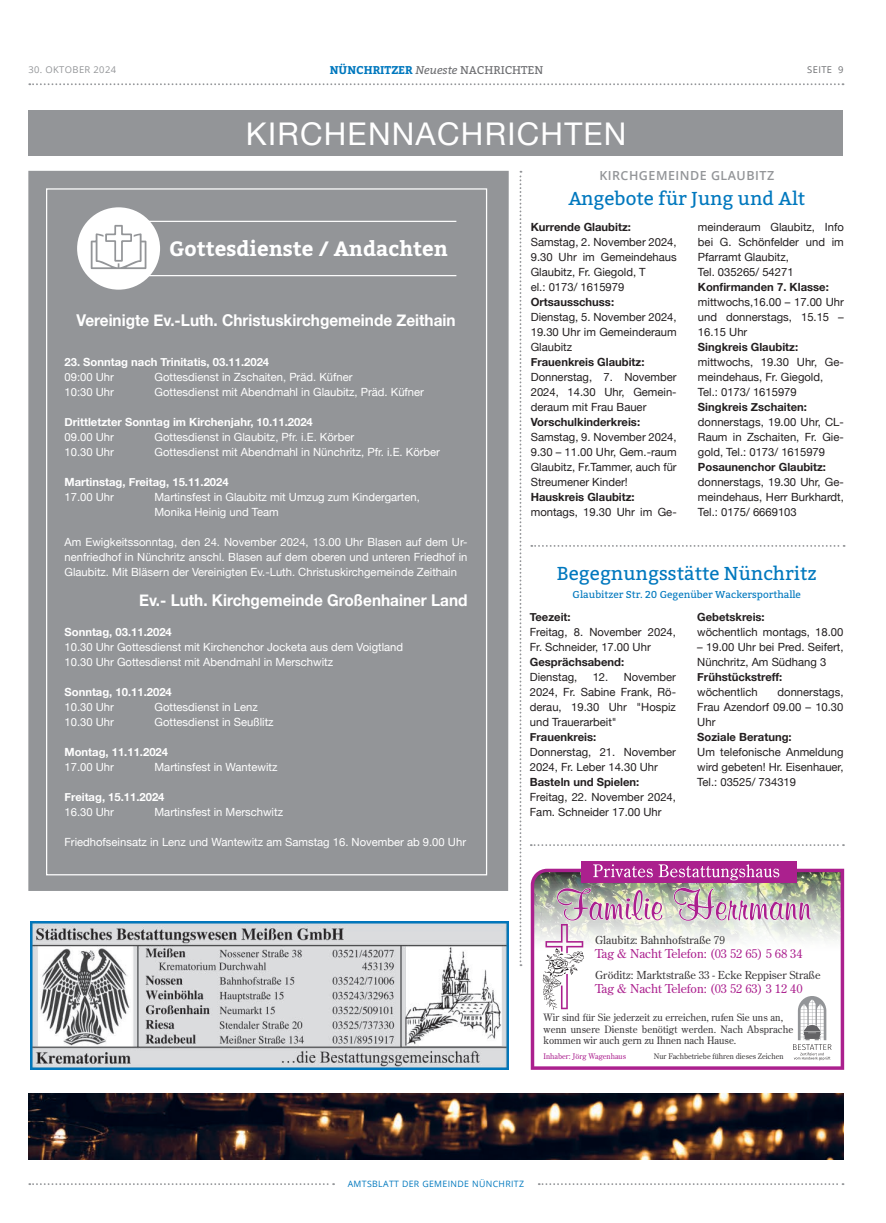
<style>
.page{position:relative;width:886px;height:1223px;background:#fff}
.page>*{position:absolute;margin:0;border:0;box-sizing:border-box;transform-origin:0 0}
.t1{font:31.25px "Helvetica Neue";letter-spacing:.04em;color:#fff}
.t2{font:700 20.62px "Bitter";color:#fff}
.t3{font:18.75px "Bitter";color:#0078be}
.t4{font:700 16.25px "Helvetica Neue";color:#fff;scale:.94 1}
.t5{font:600 12.5px "Open Sans";letter-spacing:.04em;color:#939598}
.t6{font:12.25px "Century Old Style Std";color:#ab208e}
.t7{font:11.25px/15px "Helvetica Neue";color:#231f20;text-align:justify}
.t8{font:11.25px/15px "Helvetica Neue";color:#fff}
.t9{font:700 11.25px "Helvetica Neue";color:#231f20}
.t10{font:700 11.25px "Helvetica Neue";color:#fff}
.t11{font:700 11.25px "Bitter";color:#0078be}
.t12{font:11px "Century Old Style Std";color:#3b383a}
.t13{font:10.12px/11.8px "Century Old Style Std";color:#3b383a}
.t14{font:10px "Bitter";color:#0078be}
.t15{font:9.38px "Open Sans";letter-spacing:.04em;color:#939598}
.t16{font:9.38px "Open Sans";letter-spacing:.04em;color:#6c6d70}
.t17{font:8.75px "Open Sans";letter-spacing:.04em;color:#0078be}
.t18{font:7.62px "Century Old Style Std";color:#3b383a}
.t19{font:7.62px "Century Old Style Std";color:#ab208e}
.s1{font-weight:400;font-style:italic;color:#6c6d70}
.s2{font-weight:400;color:#6c6d70}
</style>
<div class="page">
<svg style="left:29px;top:83px;width:814px;height:2px"></svg>
<svg style="left:29px;top:1183px;width:305px;height:2px"></svg>
<svg style="left:539px;top:1183px;width:304px;height:2px"></svg>
<svg style="left:519px;top:171px;width:2px;height:795px"></svg>
<svg style="left:531px;top:545px;width:313px;height:2px"></svg>
<svg style="left:531px;top:844px;width:313px;height:2px"></svg>
<div style="left:28px;top:171px;width:481px;height:720px;background:#939598"></div>
<div style="left:46px;top:188px;width:441px;height:687px;background:#939598;border:1px solid #fff"></div>
<hr style="left:103px;top:275px;width:353px;height:1px;background:#fff">
<hr style="left:103px;top:221px;width:353px;height:1px;background:#fff">
<div style="left:77px;top:207px;width:83px;height:83px;background:#fff;border-radius:50%"></div>
<svg style="left:91px;top:225px;width:55px;height:44px"></svg>
<svg style="left:531px;top:868px;width:313px;height:201px"></svg>
<div style="left:581px;top:861px;width:215px;height:22px;background:#ab208e"></div>
<svg style="left:593px;top:864px;width:60px;height:13px"></svg>
<svg style="left:659px;top:864px;width:120px;height:16px"></svg>
<svg style="left:542px;top:887px;width:121px;height:122px"></svg>
<div style="left:28px;top:111px;width:815px;height:45px;background:#939598"></div>
<img style="left:31px;top:921px;width:478px;height:148px">
<img style="left:28px;top:1093px;width:816px;height:66px">
<p class="t15" style="left:28px;top:63px;width:89px">30. OKTOBER 2024</p>
<p class="t11" style="left:330px;top:62px;width:215px">NÜNCHRITZER <span class="s1">Neueste</span> <span class="s2">NACHRICHTEN</span></p>
<p class="t16" style="left:807px;top:63px;width:38px">SEITE 9</p>
<h1 class="t1" style="left:246px;top:111px;width:382px">KIRCHENNACHRICHTEN</h1>
<h2 class="t2" style="left:169px;top:233px;width:280px">Gottesdienste / Andachten</h2>
<h3 class="t4" style="left:76px;top:307px;width:405px">Vereinigte Ev.-Luth. Christuskirchgemeinde Zeithain</h3>
<p class="t10" style="left:64px;top:353px;width:206px">23. Sonntag nach Trinitatis, 03.11.2024</p>
<p class="t8" style="left:64px;top:370px;width:51px">09:00 Uhr</p>
<p class="t8" style="left:154px;top:370px;width:199px">Gottesdienst in Zschaiten, Präd. Küfner</p>
<p class="t8" style="left:64px;top:385px;width:51px">10:30 Uhr</p>
<p class="t8" style="left:154px;top:385px;width:271px">Gottesdienst mit Abendmahl in Glaubitz, Präd. Küfner</p>
<p class="t10" style="left:64px;top:413px;width:250px">Drittletzter Sonntag im Kirchenjahr, 10.11.2024</p>
<p class="t8" style="left:64px;top:430px;width:51px">09.00 Uhr</p>
<p class="t8" style="left:154px;top:430px;width:201px">Gottesdienst in Glaubitz, Pfr. i.E. Körber</p>
<p class="t8" style="left:64px;top:445px;width:51px">10.30 Uhr</p>
<p class="t8" style="left:154px;top:445px;width:287px">Gottesdienst mit Abendmahl in Nünchritz, Pfr. i.E. Körber</p>
<p class="t10" style="left:64px;top:473px;width:166px">Martinstag, Freitag, 15.11.2024</p>
<p class="t8" style="left:64px;top:490px;width:51px">17.00 Uhr</p>
<p class="t8" style="left:154px;top:490px;width:267px">Martinsfest in Glaubitz mit Umzug zum Kindergarten,<br>Monika Heinig und Team</p>
<p class="t8" style="left:64px;top:535px;width:405px;text-align:justify">Am Ewigkeitssonntag, den 24. November 2024, 13.00 Uhr Blasen auf dem Ur&shy;nenfriedhof in Nünchritz anschl. Blasen auf dem oberen und unteren Friedhof in Glaubitz. Mit Bläsern der Vereinigten Ev.-Luth. Christuskirchgemeinde Zeithain</p>
<h3 class="t4" style="left:139px;top:587px;width:351px">Ev.- Luth. Kirchgemeinde Großenhainer Land</h3>
<p class="t10" style="left:64px;top:623px;width:109px">Sonntag, 03.11.2024</p>
<p class="t8" style="left:64px;top:640px;width:340px">10.30 Uhr Gottesdienst mit Kirchenchor Jocketa aus dem Voigtland<br>10.30 Uhr Gottesdienst mit Abendmahl in Merschwitz</p>
<p class="t10" style="left:64px;top:683px;width:109px">Sonntag, 10.11.2024</p>
<p class="t8" style="left:64px;top:700px;width:51px">10.30 Uhr</p>
<p class="t8" style="left:154px;top:700px;width:105px">Gottesdienst in Lenz</p>
<p class="t8" style="left:64px;top:715px;width:51px">10.30 Uhr</p>
<p class="t8" style="left:154px;top:715px;width:121px">Gottesdienst in Seußlitz</p>
<p class="t10" style="left:64px;top:743px;width:105px">Montag, 11.11.2024</p>
<p class="t8" style="left:64px;top:760px;width:51px">17.00 Uhr</p>
<p class="t8" style="left:154px;top:760px;width:124px">Martinsfest in Wantewitz</p>
<p class="t10" style="left:64px;top:788px;width:102px">Freitag, 15.11.2024</p>
<p class="t8" style="left:64px;top:805px;width:51px">16.30 Uhr</p>
<p class="t8" style="left:154px;top:805px;width:130px">Martinsfest in Merschwitz</p>
<p class="t8" style="left:64px;top:835px;width:403px">Friedhofseinsatz in Lenz und Wantewitz am Samstag 16. November ab 9.00 Uhr</p>
<p class="t5" style="left:599px;top:167px;width:176px">KIRCHGEMEINDE GLAUBITZ</p>
<h3 class="t3" style="left:568px;top:185px;width:238px">Angebote für Jung und Alt</h3>
<p class="t9" style="left:531px;top:218px;width:102px">Kurrende Glaubitz:</p>
<p class="t7" style="left:531px;top:235px;width:147px;text-align:left">Samstag, 2. November 2024,<br>9.30 Uhr im Gemeindehaus<br>Glaubitz, Fr. Giegold, T<br>el.: 0173/ 1615979</p>
<p class="t9" style="left:531px;top:293px;width:85px">Ortsausschuss:</p>
<p class="t7" style="left:531px;top:310px;width:147px">Dienstag, 5. November 2024, 19.30 Uhr im Gemeinderaum Glaubitz</p>
<p class="t9" style="left:531px;top:353px;width:115px">Frauenkreis Glaubitz:</p>
<p class="t7" style="left:531px;top:370px;width:147px">Donnerstag, 7. November 2024, 14.30 Uhr, Gemein&shy;deraum mit Frau Bauer</p>
<p class="t9" style="left:531px;top:413px;width:111px">Vorschulkinderkreis:</p>
<p class="t7" style="left:531px;top:430px;width:147px">Samstag, 9. November 2024, 9.30 – 11.00 Uhr, Gem.-raum Glaubitz, Fr.Tammer, auch für Streumener Kinder!</p>
<p class="t9" style="left:531px;top:488px;width:105px">Hauskreis Glaubitz:</p>
<p class="t7" style="left:531px;top:505px;width:147px">montags, 19.30 Uhr im Ge-</p>
<p class="t7" style="left:698px;top:220px;width:147px;text-align:left">meinderaum Glaubitz, Info bei G. Schönfelder und im<br>Pfarramt Glaubitz,<br>Tel. 035265/ 54271</p>
<p class="t9" style="left:698px;top:278px;width:132px">Konfirmanden 7. Klasse:</p>
<p class="t7" style="left:698px;top:295px;width:147px">mittwochs,16.00 – 17.00 Uhr und donnerstags, 15.15 – 16.15 Uhr</p>
<p class="t9" style="left:698px;top:338px;width:102px">Singkreis Glaubitz:</p>
<p class="t7" style="left:698px;top:355px;width:147px;text-align:left">mittwochs, 19.30 Uhr, Ge&shy;meindehaus, Fr. Giegold,<br>Tel.: 0173/ 1615979</p>
<p class="t9" style="left:698px;top:398px;width:110px">Singkreis Zschaiten:</p>
<p class="t7" style="left:698px;top:415px;width:147px">donnerstags, 19.00 Uhr, CL-Raum in Zschaiten, Fr. Gie&shy;gold, Tel.: 0173/ 1615979</p>
<p class="t9" style="left:698px;top:458px;width:130px">Posaunenchor Glaubitz:</p>
<p class="t7" style="left:698px;top:475px;width:147px">donnerstags, 19.30 Uhr, Ge&shy;meindehaus, Herr Burkhardt, Tel.: 0175/ 6669103</p>
<h3 class="t3" style="left:557px;top:560px;width:261px">Begegnungsstätte Nünchritz</h3>
<p class="t14" style="left:573px;top:587px;width:230px">Glaubitzer Str. 20 Gegenüber Wackersporthalle</p>
<p class="t9" style="left:530px;top:608px;width:42px">Teezeit:</p>
<p class="t7" style="left:530px;top:625px;width:148px">Freitag, 8. November 2024,<br>Fr. Schneider, 17.00 Uhr</p>
<p class="t9" style="left:530px;top:653px;width:96px">Gesprächsabend:</p>
<p class="t7" style="left:530px;top:670px;width:49px">Dienstag,</p>
<p class="t7" style="left:530px;top:670px;width:148px;text-indent:63px">12. November 2024, Fr. Sabine Frank, Rö&shy;derau, 19.30 Uhr "Hospiz und Trauerarbeit"</p>
<p class="t9" style="left:530px;top:728px;width:68px">Frauenkreis:</p>
<p class="t7" style="left:530px;top:745px;width:148px">Donnerstag, 21. November<br>2024, Fr. Leber 14.30 Uhr</p>
<p class="t9" style="left:530px;top:773px;width:111px">Basteln und Spielen:</p>
<p class="t7" style="left:530px;top:790px;width:148px">Freitag, 22. November 2024,<br>Fam. Schneider 17.00 Uhr</p>
<p class="t9" style="left:697px;top:608px;width:69px">Gebetskreis:</p>
<p class="t7" style="left:697px;top:625px;width:148px">wöchentlich montags, 18.00</p>
<p class="t7" style="left:697px;top:640px;width:148px">– 19.00 Uhr bei Pred. Seifert,<br>Nünchritz, Am Südhang 3</p>
<p class="t9" style="left:697px;top:668px;width:87px">Frühstückstreff:</p>
<p class="t7" style="left:697px;top:685px;width:62px">wöchentlich</p>
<p class="t7" style="left:697px;top:685px;width:148px;text-indent:80px">donnerstags, Frau Azendorf 09.00 – 10.30<br>Uhr</p>
<p class="t9" style="left:697px;top:728px;width:96px">Soziale Beratung:</p>
<p class="t7" style="left:697px;top:745px;width:148px">Um telefonische Anmeldung wird gebeten! Hr. Eisenhauer, Tel.: 03525/ 734319</p>
<p class="t12" style="left:595px;top:933px;width:131px">Glaubitz: Bahnhofstraße 79</p>
<p class="t12" style="left:595px;top:967px;width:227px">Gröditz: Marktstraße 33 - Ecke Reppiser Straße</p>
<p class="t13" style="left:543px;top:1011px;width:251px">Wir sind für Sie jederzeit zu erreichen, rufen Sie uns an, wenn unsere Dienste benötigt werden. Nach Absprache kommen wir auch gern zu Ihnen nach Hause.</p>
<p class="t19" style="left:543px;top:1051px;width:84px">Inhaber: Jörg Wagenhaus</p>
<p class="t18" style="left:654px;top:1051px;width:131px">Nur Fachbetriebe führen dieses Zeichen</p>
<p class="t6" style="left:595px;top:946px;width:209px">Tag &amp; Nacht Telefon: (03 52 65) 5 68 34</p>
<p class="t6" style="left:595px;top:980px;width:209px">Tag &amp; Nacht Telefon: (03 52 63) 3 12 40</p>
<p class="t17" style="left:348px;top:1177px;width:178px">AMTSBLATT DER GEMEINDE NÜNCHRITZ</p>
</div>
